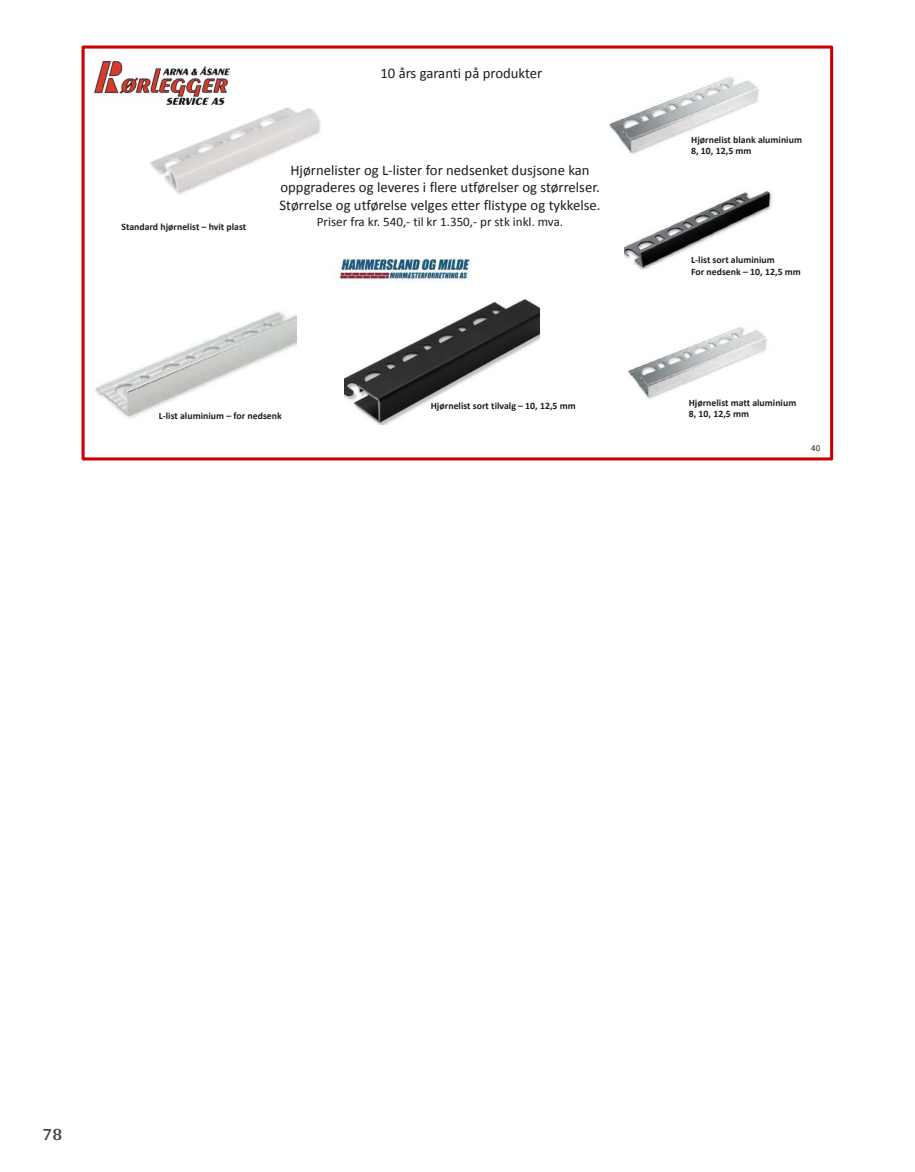
<style>
.page{position:relative;width:915px;height:1172px;background:#fff}
.page>*{position:absolute;margin:0;border:0;box-sizing:border-box;transform-origin:0 0}
.t1{font:700 18px "Arya";color:#414749}
.t2{font:14.7px/17.7px "Calibri";color:#1d1d1b;text-align:center}
.t3{font:13.05px "Calibri";letter-spacing:-.005em;color:#1d1d1b}
.t4{font:700 9.75px/11.7px "Calibri";letter-spacing:.005em;color:#1d1d1b}
.t5{font:8.1px "Arial";color:#1d1d1b}
</style>
<div class="page">
<div style="left:81px;top:45px;width:751px;height:415px;border:3px solid #c00"></div>
<img style="left:150px;top:104px;width:171px;height:91px">
<img style="left:609px;top:77px;width:150px;height:77px">
<img style="left:95px;top:312px;width:201px;height:106px">
<img style="left:344px;top:299px;width:195px;height:126px">
<img style="left:624px;top:191px;width:148px;height:79px">
<img style="left:628px;top:327px;width:139px;height:72px">
<img style="left:337px;top:257px;width:134px;height:29px">
<img style="left:94px;top:61px;width:135px;height:43px">
<p class="t4" style="left:121px;top:221px;width:126px">Standard hjørnelist – hvit plast</p>
<h2 class="t2" style="left:380px;top:63px;width:163px">10 års garanti på produkter</h2>
<h2 class="t2" style="left:279px;top:160px;width:322px">Hjørnelister og L-lister for nedsenket dusjsone kan oppgraderes og leveres i flere utførelser og størrelser.<br>Størrelse og utførelse velges etter flistype og tykkelse.</h2>
<h3 class="t3" style="left:317px;top:213px;width:248px">Priser fra kr. 540,- til kr 1.350,- pr stk inkl. mva.</h3>
<p class="t4" style="left:159px;top:410px;width:125px">L-list aluminium – for nedsenk</p>
<p class="t4" style="left:430px;top:400px;width:146px">Hjørnelist sort tilvalg – 10, 12,5 mm</p>
<p class="t4" style="left:691px;top:133px;width:112px">Hjørnelist blank aluminium<br>8, 10, 12,5 mm</p>
<p class="t4" style="left:691px;top:254px;width:111px">L-list sort aluminium<br>For nedsenk – 10, 12,5 mm</p>
<p class="t4" style="left:688px;top:396px;width:109px">Hjørnelist matt aluminium<br>8, 10, 12,5 mm</p>
<p class="t5" style="left:811px;top:443px;width:11px">40</p>
<h1 class="t1" style="left:43px;top:1123px;width:21px">78</h1>
</div>
